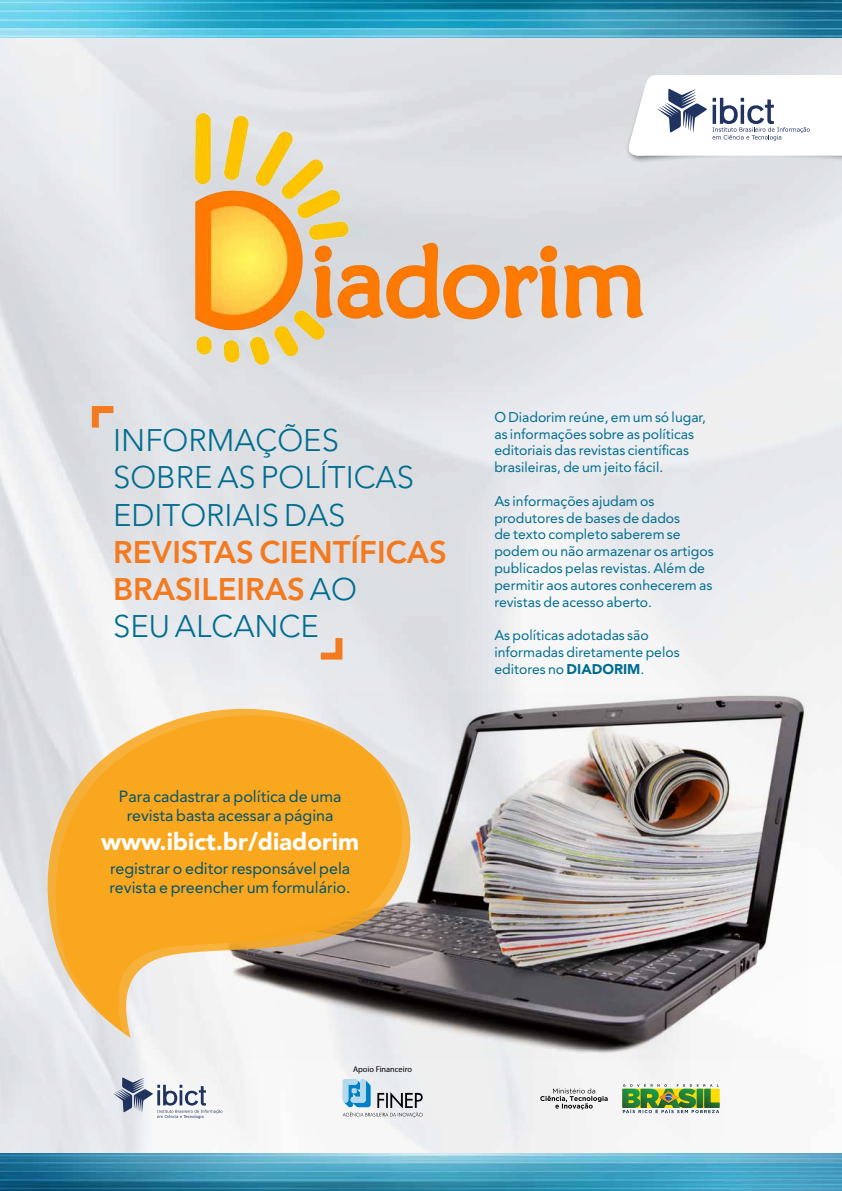
<style>
.page{position:relative;width:842px;height:1191px;background:#fff}
.page>*{position:absolute;margin:0;border:0;box-sizing:border-box;transform-origin:0 0}
.t1{font:800 31px/37.2px "Avenir LT Std";color:#f47a20}
.t2{font:300 31px/37.2px "Avenir LT Std";color:#006d8f}
.t3{font:900 24.1px "Avenir LT Std";color:#fff}
.t4{font:16.1px/19.3px "Avenir LT Std";color:#00536f;text-align:center}
.t5{font:14px/16.8px "Avenir LT Std";color:#006d8f}
.t6{font:8.3px "Myriad Pro";color:#000}
.s1{font-weight:300;color:#006d8f}
.s2{font-weight:900}
</style>
<div class="page">
<img style="left:0;top:38px;width:842px;height:1115px">
<img style="left:196px;top:114px;width:450px;height:264px">
<svg style="left:88px;top:402px;width:32px;height:32px"></svg>
<svg style="left:314px;top:631px;width:32px;height:32px"></svg>
<img style="left:0;top:0;width:842px;height:38px">
<img style="left:0;top:1153px;width:842px;height:38px">
<svg style="left:113px;top:1077px;width:109px;height:41px"></svg>
<svg style="left:342px;top:1078px;width:81px;height:39px;background:#b5c8d3"></svg>
<svg style="left:622px;top:1084px;width:98px;height:29px"></svg>
<svg style="left:540px;top:1088px;width:68px;height:21px"></svg>
<img style="left:222px;top:693px;width:586px;height:367px">
<svg style="left:47px;top:708px;width:356px;height:323px"></svg>
<svg style="left:55px;top:714px;width:356px;height:324px;background:#e7b159"></svg>
<div style="left:625px;top:74px;width:217px;height:89px;background:#000;opacity:.5"></div>
<svg style="left:626px;top:74px;width:216px;height:82px"></svg>
<h1 class="t2" style="left:113px;top:422px;width:302px">INFORMAÇÕES<br>SOBRE AS POLÍTI CAS<br>EDITORIAI S DAS</h1>
<h1 class="t1" style="left:113px;top:533px;width:335px">REVISTAS CIENTÍFICAS<br>BRASILEIRAS <span class="s1">AO<br>SEU ALCANCE</span></h1>
<p class="t4" style="left:119px;top:786px;width:224px">Para cadastrar a política de uma revista basta acessar a página</p>
<h2 class="t3" style="left:101px;top:827px;width:260px">www.ibict.br/diadorim</h2>
<p class="t4" style="left:110px;top:859px;width:243px;text-align:left">registrar o editor responsável pela revista e preencher um formulário.</p>
<p class="t5" style="left:494px;top:408px;width:213px">O Diadorim reúne, em um só lugar, as informações sobre as políticas editoriais das revistas científicas brasileiras, de um jeito fácil.</p>
<p class="t5" style="left:494px;top:492px;width:221px">As informações ajudam os produtores de bases de dados<br>de texto completo saberem se podem ou não armazenar os artigos publicados pelas revistas. Além de permitir aos autores conhecerem as revistas de acesso aberto.</p>
<p class="t5" style="left:494px;top:627px;width:187px">As políticas adotadas são informadas diretamente pelos editores no <span class="s2">Diadorim</span>.</p>
<p class="t6" style="left:353px;top:1063px;width:60px">Apoio Financeiro</p>
</div>
